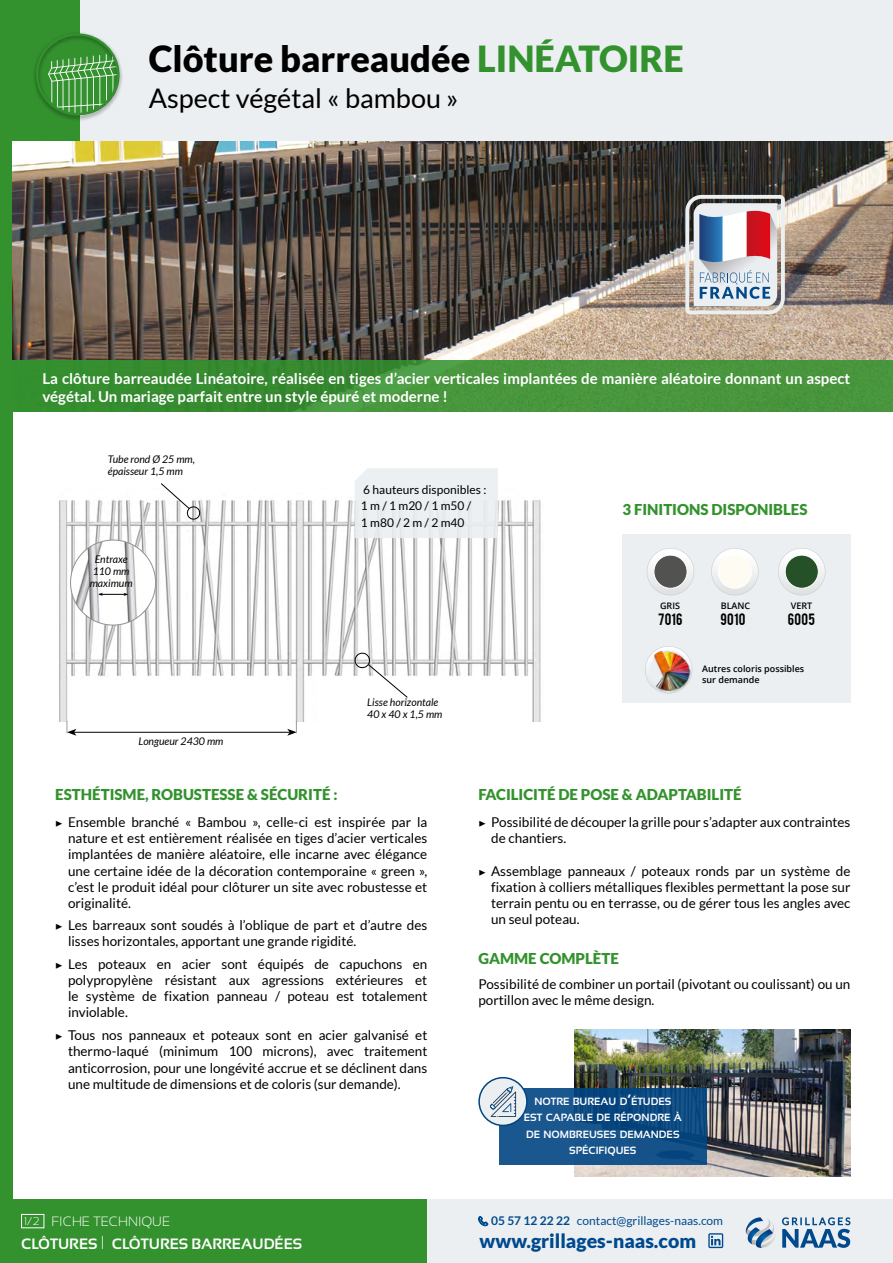
<style>
.page{position:relative;width:893px;height:1263px;background:#fff}
.page>*{position:absolute;margin:0;border:0;box-sizing:border-box;transform-origin:0 0}
.t1{font:900 36px "Lato";color:#000}
.t2{font:27px "Lato";color:#000}
.t3{font:900 19.5px "Lato";color:#00498d}
.t4{font:700 15px/18px "Lato";color:#fff}
.t5{font:900 15px "Lato";color:#33922e}
.t6{font:700 15px "Sansation";color:#fff}
.t7{font:13.5px/16.2px "Lato";color:#000;text-align:justify}
.t8{font:300 13.5px "Sansation";color:#fff}
.t9{font:12.9px "Bebas";letter-spacing:.02em;color:#000}
.t10{font:12px/16.5px "Lato";color:#000}
.t11{font:12px "Lato";color:#00498d}
.t12{font:italic 10.5px/12px "Lato";color:#000}
.t13{font:700 10.5px/16.2px "Sansation";color:#fff;text-align:center}
.t14{font:600 9px/10.8px "Open Sans";color:#000}
.s1{color:#33922e}
.s2{font-family:"Hypatia Sans Pro"}
.s3{font-size:15px}
.s4{font-size:11.25px}
.s5{font-weight:700}
.s6{font-weight:300;font-size:18.75px}
</style>
<div class="page">
<div style="left:264px;top:1199px;width:629px;height:64px;background:#ebeff1"></div>
<div style="left:0;top:1199px;width:427px;height:64px;background:#33922e"></div>
<div style="left:0;top:0;width:893px;height:142px;background:#ebeff1"></div>
<div style="left:0;top:0;width:80px;height:142px;background:#33922e"></div>
<div style="left:32px;top:32px;width:91px;height:90px;background:#000;opacity:.5"></div>
<div style="left:36px;top:33px;width:83px;height:82px;border:2px solid #33922e;border-radius:50%"></div>
<div style="left:0;top:134px;width:13px;height:1129px;background:#33922e"></div>
<div style="left:21px;top:1214px;width:23px;height:14px;border:1px solid #fff"></div>
<svg style="left:746px;top:1217px;width:104px;height:31px"></svg>
<svg style="left:478px;top:1216px;width:10px;height:10px"></svg>
<svg style="left:708px;top:1233px;width:15px;height:15px"></svg>
<img style="left:13px;top:142px;width:880px;height:219px">
<svg style="left:685px;top:195px;width:100px;height:119px;background:#bcb3bc"></svg>
<svg style="left:13px;top:361px;width:880px;height:51px;background:#409238"></svg>
<img style="left:574px;top:1030px;width:276px;height:146px">
<img style="left:59px;top:499px;width:482px;height:222px">
<hr style="left:74px;top:732px;width:216px;height:1px;background:#000">
<svg style="left:160px;top:483px;width:40px;height:38px"></svg>
<svg style="left:353px;top:652px;width:55px;height:46px"></svg>
<img style="left:71px;top:540px;width:85px;height:85px;border-radius:43px">
<svg style="left:98px;top:593px;width:30px;height:3px"></svg>
<svg style="left:67px;top:721px;width:9px;height:15px"></svg>
<svg style="left:287px;top:721px;width:10px;height:15px"></svg>
<div style="left:622px;top:534px;width:228px;height:169px;background:#ebeff1"></div>
<svg style="left:778px;top:548px;width:47px;height:47px"></svg>
<svg style="left:647px;top:548px;width:47px;height:47px"></svg>
<svg style="left:711px;top:548px;width:47px;height:47px"></svg>
<div style="left:355px;top:468px;width:143px;height:70px;background:#ecf0f2"></div>
<svg style="left:645px;top:646px;width:47px;height:47px"></svg>
<img style="left:654px;top:651px;width:36px;height:40px">
<svg style="left:499px;top:1088px;width:208px;height:77px;background:#124f87"></svg>
<div style="left:479px;top:1078px;width:48px;height:47px;background:#ebeff1;border-radius:50%"></div>
<div style="left:478px;top:1077px;width:50px;height:49px;border:2px solid #004583;border-radius:50%"></div>
<svg style="left:490px;top:1086px;width:26px;height:31px"></svg>
<h1 class="t1" style="left:149px;top:37px;width:536px">Clôture barreaudée <span class="s1">LINÉATOIRE</span></h1>
<h2 class="t2" style="left:149px;top:83px;width:311px">Aspect végétal « bambou »</h2>
<p class="t4" style="left:43px;top:369px;width:809px">La clôture barreaudée Linéatoire, réalisée en tiges d’acier verticales implantées de manière aléatoire donnant un aspect végétal. Un mariage parfait entre un style épuré et moderne !</p>
<p class="t12" style="left:108px;top:454px;width:89px">Tube rond Ø 25 mm, épaisseur 1,5 mm</p>
<p class="t12" style="left:90px;top:554px;width:44px;text-align:center">Entraxe<br>110 mm maximum</p>
<p class="t12" style="left:138px;top:735px;width:87px">Longueur 2430 mm</p>
<p class="t10" style="left:361px;top:481px;width:127px">6 hauteurs disponibles :<br>1 m / 1 m20 / 1 m50 /<br>1 m80 / 2 m / 2 m40</p>
<p class="t12" style="left:367px;top:697px;width:77px">Lisse horizontale<br>40 x 40 x 1,5 mm</p>
<p class="t5" style="left:622px;top:501px;width:187px">3 FINITIONS DISPONIBLES</p>
<p class="t14" style="left:660px;top:600px;width:21px">GRIS</p>
<p class="t9" style="left:658px;top:610px;width:26px">7016</p>
<p class="t14" style="left:721px;top:600px;width:31px">BLANC</p>
<p class="t9" style="left:720px;top:610px;width:26px">9010</p>
<p class="t14" style="left:791px;top:600px;width:23px">VERT</p>
<p class="t9" style="left:788px;top:610px;width:29px">6005</p>
<p class="t14" style="left:702px;top:663px;width:104px">Autres coloris possibles sur demande</p>
<p class="t5" style="left:55px;top:786px;width:284px">ESTHÉTISME, ROBUSTESSE &amp; SÉCURITÉ :</p>
<p class="t7" style="left:68px;top:814px;width:361px;text-indent:-13px"><span class="s2">▶</span> Ensemble branché « Bambou », celle-ci est inspirée par la nature et est entièrement réalisée en tiges d’acier verticales implantées de manière aléatoire, elle incarne avec élégance une certaine idée de la décoration contemporaine « green », c’est le produit idéal pour clôturer un site avec robustesse et originalité.</p>
<p class="t7" style="left:68px;top:917px;width:361px;text-indent:-13px"><span class="s2">▶</span> Les barreaux sont soudés à l’oblique de part et d’autre des lisses horizontales, apportant une grande rigidité.</p>
<p class="t7" style="left:68px;top:955px;width:361px;text-indent:-13px"><span class="s2">▶</span> Les poteaux en acier sont équipés de capuchons en polypropylène résistant aux agressions extérieures et le système de fixation panneau / poteau est totalement inviolable.</p>
<p class="t7" style="left:68px;top:1026px;width:361px;text-indent:-13px"><span class="s2">▶</span> Tous nos panneaux et poteaux sont en acier galvanisé et thermo-laqué (minimum 100 microns), avec traitement anticorrosion, pour une longévité accrue et se déclinent dans une multitude de dimensions et de coloris (sur demande).</p>
<p class="t5" style="left:478px;top:786px;width:265px">FACILICITÉ DE POSE &amp; ADAPTABILITÉ</p>
<p class="t7" style="left:491px;top:814px;width:361px;text-indent:-13px"><span class="s2">▶</span> Possibilité de découper la grille pour s’adapter aux contraintes de chantiers.</p>
<p class="t7" style="left:491px;top:862px;width:361px;text-indent:-13px"><span class="s2">▶</span> Assemblage panneaux / poteaux ronds par un système de fixation à colliers métalliques flexibles permettant la pose sur terrain pentu ou en terrasse, ou de gérer tous les angles avec un seul poteau.</p>
<p class="t5" style="left:478px;top:950px;width:142px">GAMME COMPLÈTE</p>
<p class="t7" style="left:478px;top:976px;width:374px">Possibilité de combiner un portail (pivotant ou coulissant) ou un portillon avec le même design.</p>
<p class="t13" style="left:524px;top:1093px;width:159px">NOTRE BUREAU D<span class="s3">’</span>ÉTUDES<br>EST CAPABLE DE RÉPONDRE À<br>DE NOMBREUSES DEMANDES<br>SPÉCIFIQUES</p>
<p class="t8" style="left:24px;top:1213px;width:148px"><span class="s4">1/2</span> FICHE TECHNIQUE</p>
<p class="t11" style="left:491px;top:1214px;width:234px"><span class="s5">05 57 12 22 22</span> contact@grillages-naas.com</p>
<h3 class="t3" style="left:480px;top:1229px;width:218px">www.grillages-naas.com</h3>
<p class="t6" style="left:21px;top:1236px;width:282px">CLÔTURES <span class="s6">I</span> CLÔTURES BARREAUDÉES</p>
</div>
